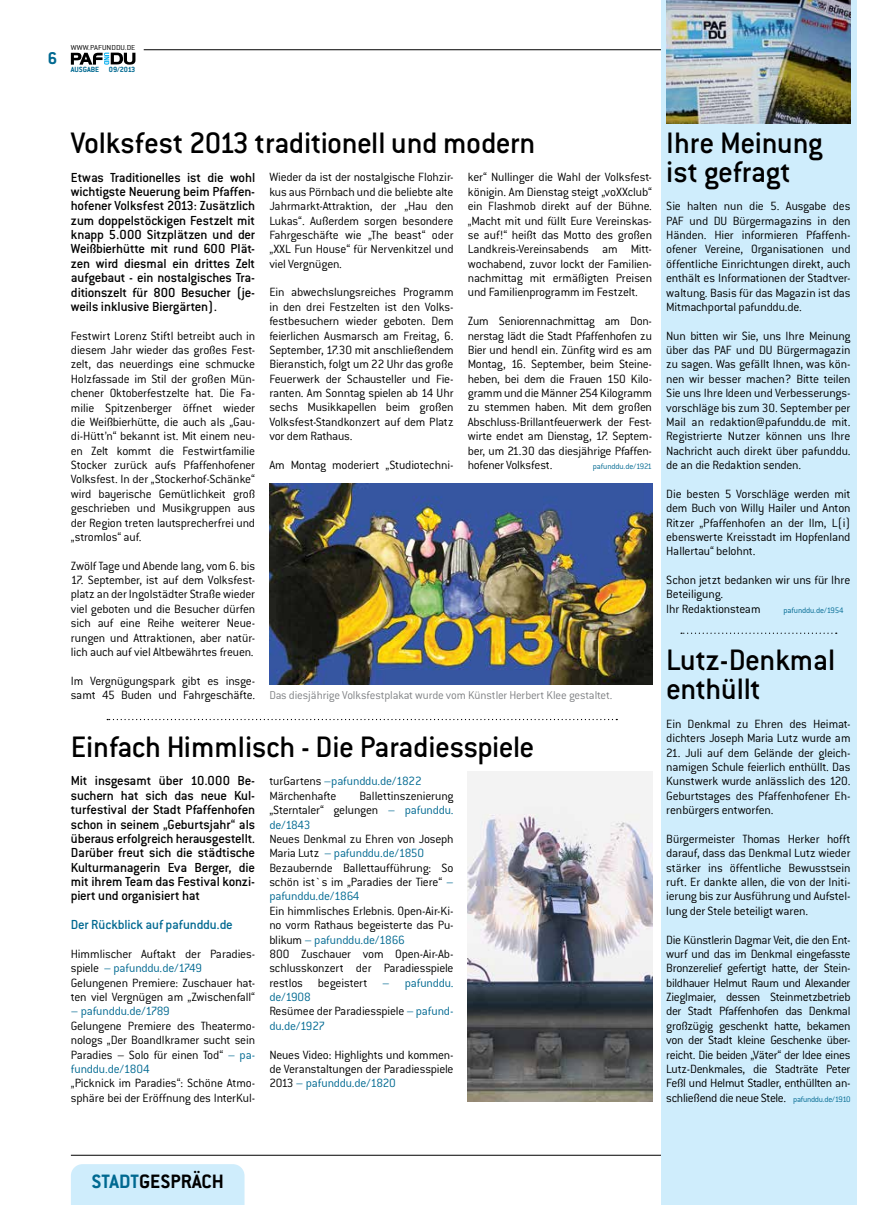
<style>
.page{position:relative;width:886px;height:1205px;background:#fff}
.page>*{position:absolute;margin:0;border:0;box-sizing:border-box;transform-origin:0 0}
.t1{font:500 32.5px/28.8px "Conduit ITC Std";letter-spacing:-.01em;color:#000}
.t2{font:700 21.25px "Conduit ITC Std";color:#000}
.t3{font:700 18.75px "Conduit ITC Std";color:#006991}
.t4{font:500 14.38px/14.4px "Conduit ITC Std";letter-spacing:-.01em;color:#000;text-align:justify}
.t5{font:500 14.38px "Conduit ITC Std";letter-spacing:-.01em;color:#006991}
.t6{font:300 13.12px/14.4px "Conduit ITC Std";letter-spacing:-.015em;color:#000;text-align:justify}
.t7{font:300 13.12px "Conduit ITC Std";letter-spacing:-.015em;color:#006991}
.t8{font:300 12.5px "Conduit ITC Std";letter-spacing:-.01em;color:#808285}
.t9{font:300 8.75px "Conduit ITC Std";letter-spacing:-.015em;color:#006991}
.t10{font:700 8.25px "Conduit ITC Std";letter-spacing:-.005em;color:#006991}
.t11{font:300 7.88px "Conduit ITC Std";letter-spacing:.01em;color:#000;scale:1.1 1}
.s1{color:#006991}
.s2{font-size:8.75px;color:#006991}
</style>
<div class="page">
<hr style="left:885px;top:0;width:1px;height:1205px;background:#fffdec">
<svg style="left:71px;top:53px;width:64px;height:12px"></svg>
<hr style="left:144px;top:50px;width:706px;height:1px;background:#000">
<hr style="left:71px;top:1155px;width:779px;height:1px;background:#000">
<div style="left:661px;top:0;width:195px;height:1205px;background:#cfedfc"></div>
<svg style="left:107px;top:719px;width:510px;height:1px"></svg>
<div style="left:71px;top:1164px;width:173px;height:41px;background:#cfedfc"></div>
<img style="left:269px;top:484px;width:383px;height:201px">
<img style="left:468px;top:771px;width:184px;height:331px">
<img style="left:666px;top:0;width:184px;height:124px">
<svg style="left:681px;top:632px;width:156px;height:2px"></svg>
<h3 class="t3" style="left:48px;top:47px;width:11px">6</h3>
<p class="t11" style="left:71px;top:42px;width:60px">WWW.PAFUNDDU.DE</p>
<p class="t10" style="left:71px;top:65px;width:66px">AUSGABE 09/2013</p>
<h1 class="t1" style="left:71px;top:127px;width:466px">Volksfest 2013 traditionell und modern</h1>
<p class="t4" style="left:71px;top:169px;width:186px">Etwas Traditionelles ist die wohl wichtigste Neuerung beim Pfaffen&shy;hofener Volksfest 2013: Zusätzlich zum doppelstöckigen Festzelt mit knapp 5.000 Sitzplätzen und der Weißbierhütte mit rund 600 Plät&shy;zen wird diesmal ein drittes Zelt aufgebaut - ein nostalgisches Tra&shy;ditionszelt für 800 Besucher (je&shy;weils inklusive Biergärten).</p>
<p class="t6" style="left:71px;top:328px;width:186px">Festwirt Lorenz Stiftl betreibt auch in diesem Jahr wieder das großes Fest&shy;zelt, das neuerdings eine schmucke Holzfassade im Stil der großen Mün&shy;chener Oktoberfestzelte hat. Die Fa&shy;milie Spitzenberger öffnet wieder die Weißbierhütte, die auch als „Gau&shy;di-Hütt’n“ bekannt ist. Mit einem neu&shy;en Zelt kommt die Festwirtfamilie Stocker zurück aufs Pfaffenhofener Volksfest. In der „Stockerhof-Schänke“ wird bayerische Gemütlichkeit groß geschrieben und Musikgruppen aus der Region treten lautsprecherfrei und „stromlos“ auf.</p>
<p class="t6" style="left:71px;top:558px;width:186px">Zwölf Tage und Abende lang, vom 6. bis</p>
<p class="t6" style="left:71px;top:572px;width:186px">17. September, ist auf dem Volksfest&shy;platz an der Ingolstädter Straße wieder viel geboten und die Besucher dürfen sich auf eine Reihe weiterer Neue&shy;rungen und Attraktionen, aber natür&shy;lich auch auf viel Altbewährtes freuen.</p>
<p class="t6" style="left:71px;top:673px;width:186px">Im Vergnügungspark gibt es insge&shy;samt 45 Buden und Fahrgeschäfte.</p>
<p class="t6" style="left:269px;top:170px;width:186px">Wieder da ist der nostalgische Flohzir&shy;kus aus Pörnbach und die beliebte alte Jahrmarkt-Attraktion, der „Hau den Lukas“. Außerdem sorgen besondere Fahrgeschäfte wie „The beast“ oder „XXL Fun House“ für Nervenkitzel und viel Vergnügen.</p>
<p class="t6" style="left:269px;top:285px;width:186px">Ein abwechslungsreiches Programm in den drei Festzelten ist den Volks&shy;festbesuchern wieder geboten. Dem feierlichen Ausmarsch am Freitag, 6.<br>September, 17.30 mit anschließendem Bieranstich, folgt um 22 Uhr das große Feuerwerk der Schausteller und Fie&shy;ranten. Am Sonntag spielen ab 14 Uhr sechs Musikkapellen beim großen Volksfest-Standkonzert auf dem Platz vor dem Rathaus.</p>
<p class="t6" style="left:269px;top:457px;width:186px">Am Montag moderiert „Studiotechni-</p>
<p class="t6" style="left:468px;top:170px;width:186px">ker“ Nullinger die Wahl der Volksfest&shy;königin. Am Dienstag steigt „voXXclub“ ein Flashmob direkt auf der Bühne. „Macht mit und füllt Eure Vereinskas&shy;se auf!“ heißt das Motto des großen Landkreis-Vereinsabends am Mitt&shy;wochabend, zuvor lockt der Familien&shy;nachmittag mit ermäßigten Preisen und Familienprogramm im Festzelt.</p>
<p class="t6" style="left:468px;top:313px;width:186px">Zum Seniorennachmittag am Don&shy;nerstag lädt die Stadt Pfaffenhofen zu Bier und hendl ein. Zünfitg wird es am Montag, 16. September, beim Steine&shy;heben, bei dem die Frauen 150 Kilo&shy;gramm und die Männer 254 Kilogramm zu stemmen haben. Mit dem großen Abschluss-Brillantfeuerwerk der Fest&shy;wirte endet am Dienstag, 17. Septem&shy;ber, um 21.30 das diesjährige Pfaffen&shy;hofener Volksfest.</p>
<p class="t9" style="left:593px;top:461px;width:61px">pafunddu.de/1921</p>
<p class="t8" style="left:269px;top:688px;width:345px">Das diesjährige Volksfestplakat wurde vom Künstler Herbert Klee gestaltet.</p>
<h1 class="t1" style="left:71px;top:731px;width:465px">Einfach Himmlisch - Die Paradiesspiele</h1>
<p class="t4" style="left:71px;top:773px;width:186px">Mit insgesamt über 10.000 Be&shy;suchern hat sich das neue Kul&shy;turfestival der Stadt Pfaffenhofen schon in seinem „Geburtsjahr“ als überaus erfolgreich herausgestellt.<br>Darüber freut sich die städtische Kulturmanagerin Eva Berger, die mit ihrem Team das Festival konzi&shy;piert und organisiert hat</p>
<p class="t5" style="left:71px;top:916px;width:164px">Der Rückblick auf pafunddu.de</p>
<p class="t6" style="left:71px;top:946px;width:186px;text-align:left">Himmlischer Auftakt der Paradies&shy;spiele <span class="s1">– pafunddu.de/1749<br></span>Gelungenen Premiere: Zuschauer hat&shy;ten viel Vergnügen am „Zwischenfall“</p>
<p class="t7" style="left:71px;top:1003px;width:100px">– pafunddu.de/1789</p>
<p class="t6" style="left:71px;top:1018px;width:186px">Gelungene Premiere des Theatermo&shy;nologs „Der Boandlkramer sucht sein Paradies – Solo für einen Tod“ <span class="s1">– pa&shy;funddu.de/1804</span></p>
<p class="t6" style="left:71px;top:1075px;width:186px">„Picknick im Paradies“: Schöne Atmo&shy;sphäre bei der Eröffnung des InterKul-</p>
<p class="t6" style="left:269px;top:774px;width:154px">turGartens <span class="s1">–pafunddu.de/1822<br></span>Märchenhafte</p>
<p class="t6" style="left:269px;top:788px;width:186px;text-indent:90px">Ballettinszenierung „Sterntaler“ gelungen <span class="s1">– pafunddu. de/1843</span></p>
<p class="t6" style="left:269px;top:831px;width:186px;text-align:left">Neues Denkmal zu Ehren von Joseph<br>Maria Lutz <span class="s1">– pafunddu.de/1850<br></span>Bezaubernde Ballettaufführung: So schön ist`s im „Paradies der Tiere“ <span class="s1">– pafunddu.de/1864</span></p>
<p class="t6" style="left:269px;top:903px;width:186px;text-align:left">Ein himmlisches Erlebnis. Open-Air-Ki&shy;no vorm Rathaus begeisterte das Pu&shy;blikum <span class="s1">– pafunddu.de/1866<br></span>800 Zuschauer vom Open-Air-Ab&shy;schlusskonzert der Paradiesspiele restlos begeistert <span class="s1">– pafunddu. de/1908<br></span>Resümee der Paradiesspiele <span class="s1">– pafund&shy;du.de/1927</span></p>
<p class="t6" style="left:269px;top:1047px;width:186px">Neues Video: Highlights und kommen&shy;de Veranstaltungen der Paradiesspiele 2013 <span class="s1">– pafunddu.de/1820</span></p>
<h1 class="t1" style="left:666px;top:127px;width:158px">Ihre Meinung ist gefragt</h1>
<p class="t6" style="left:666px;top:199px;width:186px">Sie halten nun die 5. Ausgabe des PAF und DU Bürgermagazins in den Händen. Hier informieren Pfaffenh&shy;ofener Vereine, Organisationen und öffentliche Einrichtungen direkt, auch enthält es Informationen der Stadtver&shy;waltung. Basis für das Magazin ist das Mitmachportal pafunddu.de.</p>
<p class="t6" style="left:666px;top:328px;width:186px">Nun bitten wir Sie, uns Ihre Meinung über das PAF und DU Bürgermagazin zu sagen. Was gefällt Ihnen, was kön&shy;nen wir besser machen? Bitte teilen Sie uns Ihre Ideen und Verbesserungs&shy;vorschläge bis zum 30. September per Mail an redaktion@pafunddu.de mit.<br>Registrierte Nutzer können uns Ihre Nachricht auch direkt über pafunddu. de an die Redaktion senden.</p>
<p class="t6" style="left:666px;top:486px;width:186px">Die besten 5 Vorschläge werden mit dem Buch von Willy Hailer und Anton Ritzer „Pfaffenhofen an der Ilm, L(i) ebenswerte Kreisstadt im Hopfenland Hallertau“ belohnt.</p>
<p class="t6" style="left:666px;top:572px;width:186px;text-align:left">Schon jetzt bedanken wir uns für Ihre<br>Beteiligung.<br>Ihr Redaktionsteam</p>
<p class="t9" style="left:783px;top:605px;width:62px">pafunddu.de/1954</p>
<h1 class="t1" style="left:666px;top:645px;width:171px">Lutz-Denkmal enthüllt</h1>
<p class="t6" style="left:666px;top:716px;width:186px">Ein Denkmal zu Ehren des Heimat&shy;dichters Joseph Maria Lutz wurde am</p>
<p class="t6" style="left:666px;top:745px;width:186px">21. Juli auf dem Gelände der gleich&shy;namigen Schule feierlich enthüllt. Das Kunstwerk wurde anlässlich des 120.<br>Geburtstages des Pfaffenhofener Eh&shy;renbürgers entworfen.</p>
<p class="t6" style="left:666px;top:831px;width:186px">Bürgermeister Thomas Herker hofft darauf, dass das Denkmal Lutz wieder stärker ins öffentliche Bewusstsein ruft. Er dankte allen, die von der Initi&shy;ierung bis zur Ausführung und Aufstel&shy;lung der Stele beteiligt waren.</p>
<p class="t6" style="left:666px;top:932px;width:186px">Die Künstlerin Dagmar Veit, die den Ent&shy;wurf und das im Denkmal eingefasste Bronzerelief gefertigt hatte, der Stein&shy;bildhauer Helmut Raum und Alexander Zieglmaier, dessen Steinmetzbetrieb der Stadt Pfaffenhofen das Denkmal großzügig geschenkt hatte, bekamen von der Stadt kleine Geschenke über&shy;reicht. Die beiden „Väter“ der Idee eines Lutz-Denkmales, die Stadträte Peter Feßl und Helmut Stadler, enthüllten an&shy;schließend die neue Stele. <span class="s2">pafunddu.de/1910</span></p>
<h2 class="t2" style="left:91px;top:1169px;width:134px"><span class="s1">STADT</span>GESPRÄCH</h2>
</div>
